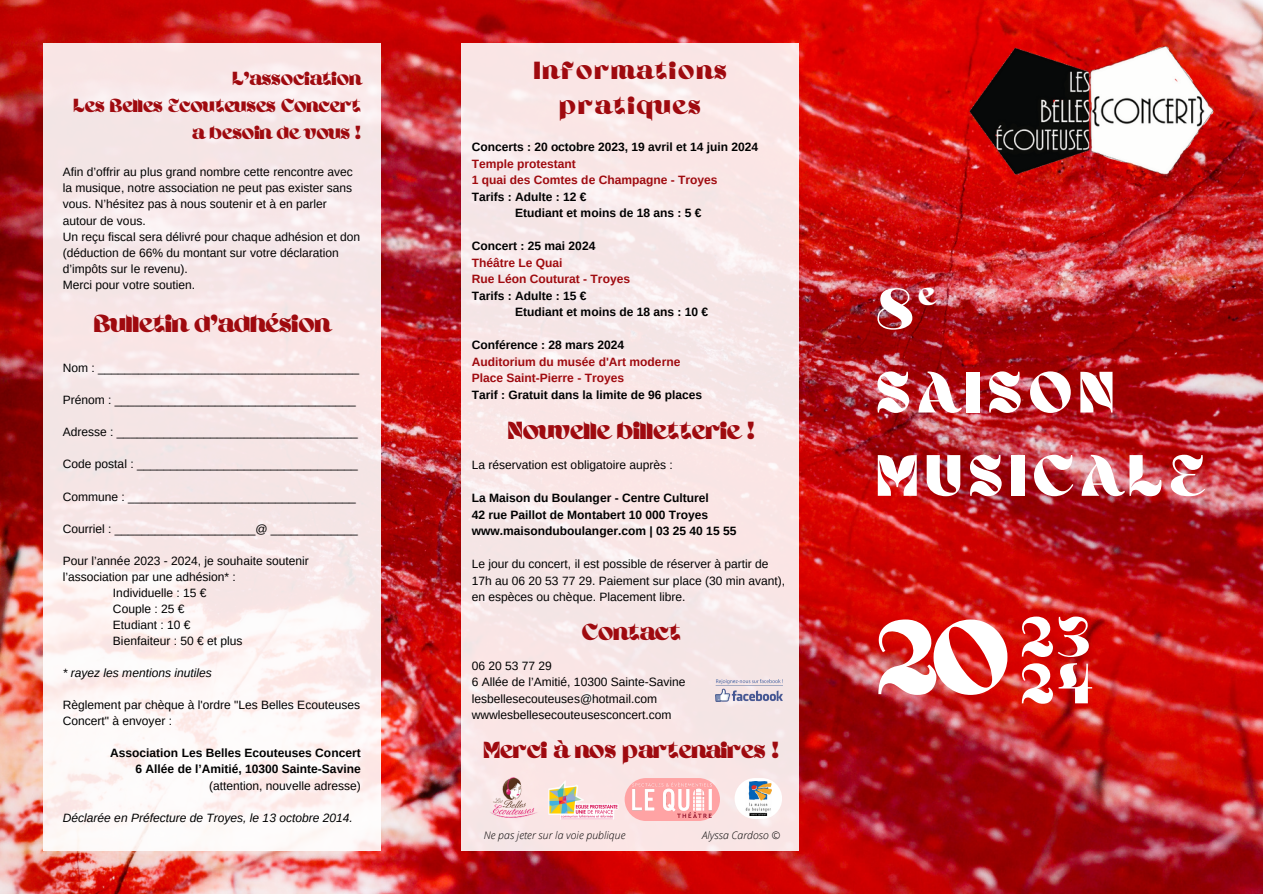
<style>
.page{position:relative;width:1263px;height:894px;background:#fff}
.page>*{position:absolute;margin:0;border:0;box-sizing:border-box;transform-origin:0 0}
.t1{font:109.05px "Ahsing";color:#fff}
.t2{font:60px/83.2px "Ahsing";letter-spacing:.12em;color:#fff}
.t3{font:58.5px "Ahsing";color:#fff}
.t4{font:31.5px "Ahsing";color:#fff}
.t5{font:25.5px "Ahsing";color:#9f0a0f}
.t6{font:25.5px/35.5px "Ahsing";letter-spacing:.085em;color:#9f0a0f;text-align:center}
.t7{font:24px "Ahsing";color:#9f0a0f}
.t8{font:19.5px "Ahsing";color:#9f0a0f}
.t9{font:12px/16px "Arimo";color:#000}
.t10{font:700 12px "Arimo";color:#000}
.t11{font:700 12px "Arimo";color:#9f0a0f}
.t12{font:italic 12px "Arimo";color:#000}
.t13{font:italic 300 10.5px "Open Sans";color:#000}
</style>
<div class="page">
<img style="left:0;top:0;width:1263px;height:893px">
<div style="left:43px;top:44px;width:338px;height:806px;background:linear-gradient(to bottom,#f5e2e4,#fdf5f4)"></div>
<div style="left:461px;top:44px;width:338px;height:806px;background:#f9e5e5"></div>
<img style="left:489px;top:777px;width:48px;height:41px">
<div style="left:625px;top:777px;width:95px;height:43px;background:#ffa3a4;border-radius:21px"></div>
<img style="left:633px;top:782px;width:78px;height:35px">
<div style="left:735px;top:777px;width:47px;height:41px;background:#fff;border-radius:20px"></div>
<img style="left:746px;top:781px;width:26px;height:34px">
<img style="left:548px;top:781px;width:70px;height:39px">
<img style="left:967px;top:44px;width:249px;height:134px">
<img style="left:715px;top:679px;width:68px;height:22px">
<p class="t8" style="left:233px;top:70px;width:130px">L’association</p>
<p class="t8" style="left:74px;top:97px;width:289px">Les Belles Ecouteuses Concert</p>
<p class="t8" style="left:192px;top:125px;width:170px">a besoin de vous !</p>
<p class="t9" style="left:63px;top:164px;width:292px">Afin d’offrir au plus grand nombre cette rencontre avec la musique, notre association ne peut pas exister sans vous. N’hésitez pas à nous soutenir et à en parler autour de vous.</p>
<p class="t9" style="left:63px;top:228px;width:299px">Un reçu fiscal sera délivré pour chaque adhésion et don (déduction de 66% du montant sur votre déclaration d’impôts sur le revenu).</p>
<p class="t9" style="left:63px;top:276px;width:134px">Merci pour votre soutien.</p>
<p class="t5" style="left:94px;top:313px;width:238px">Bulletin d’adhésion</p>
<p class="t9" style="left:63px;top:360px;width:298px">Nom : _______________________________________</p>
<p class="t9" style="left:63px;top:392px;width:294px">Prénom : ____________________________________</p>
<p class="t9" style="left:63px;top:424px;width:296px">Adresse : ____________________________________</p>
<p class="t9" style="left:63px;top:456px;width:296px">Code postal : _________________________________</p>
<p class="t9" style="left:63px;top:488px;width:294px">Commune : __________________________________</p>
<p class="t9" style="left:63px;top:520px;width:297px">Courriel : _____________________@ _____________</p>
<p class="t9" style="left:63px;top:552px;width:247px">Pour l’année 2023 - 2024, je souhaite soutenir l’association par une adhésion* :</p>
<p class="t9" style="left:113px;top:584px;width:95px">Individuelle : 15 €</p>
<p class="t9" style="left:113px;top:600px;width:73px">Couple : 25 €</p>
<p class="t9" style="left:113px;top:616px;width:79px">Etudiant : 10 €</p>
<p class="t9" style="left:113px;top:632px;width:131px">Bienfaiteur : 50 € et plus</p>
<p class="t12" style="left:63px;top:666px;width:151px">* rayez les mentions inutiles</p>
<p class="t9" style="left:63px;top:696px;width:299px">Règlement par chèque à l'ordre "Les Belles Ecouteuses<br>Concert" à envoyer :</p>
<p class="t10" style="left:110px;top:746px;width:252px">Association Les Belles Ecouteuses Concert</p>
<p class="t10" style="left:136px;top:762px;width:227px">6 Allée de l’Amitié, 10300 Sainte-Savine</p>
<p class="t9" style="left:209px;top:777px;width:153px">(attention, nouvelle adresse)</p>
<p class="t12" style="left:63px;top:810px;width:292px">Déclarée en Préfecture de Troyes, le 13 octobre 2014.</p>
<p class="t6" style="left:534px;top:54px;width:194px">Informations pratiques</p>
<p class="t10" style="left:472px;top:140px;width:288px">Concerts : 20 octobre 2023, 19 avril et 14 juin 2024</p>
<p class="t11" style="left:472px;top:157px;width:106px">Temple protestant</p>
<p class="t11" style="left:472px;top:173px;width:247px">1 quai des Comtes de Champagne - Troyes</p>
<p class="t10" style="left:472px;top:189px;width:116px">Tarifs : Adulte : 12 €</p>
<p class="t10" style="left:515px;top:206px;width:188px">Etudiant et moins de 18 ans : 5 €</p>
<p class="t10" style="left:472px;top:239px;width:125px">Concert : 25 mai 2024</p>
<p class="t11" style="left:472px;top:255px;width:92px">Théâtre Le Quai</p>
<p class="t11" style="left:472px;top:272px;width:160px">Rue Léon Couturat - Troyes</p>
<p class="t10" style="left:472px;top:288px;width:116px">Tarifs : Adulte : 15 €</p>
<p class="t10" style="left:515px;top:305px;width:195px">Etudiant et moins de 18 ans : 10 €</p>
<p class="t10" style="left:472px;top:338px;width:154px">Conférence : 28 mars 2024</p>
<p class="t11" style="left:472px;top:354px;width:210px">Auditorium du musée d'Art moderne</p>
<p class="t11" style="left:472px;top:371px;width:154px">Place Saint-Pierre - Troyes</p>
<p class="t10" style="left:472px;top:387px;width:232px">Tarif : Gratuit dans la limite de 96 places</p>
<p class="t5" style="left:508px;top:419px;width:248px">Nouvelle billetterie !</p>
<p class="t9" style="left:472px;top:457px;width:203px">La réservation est obligatoire auprès :</p>
<p class="t10" style="left:472px;top:491px;width:239px">La Maison du Boulanger - Centre Culturel</p>
<p class="t10" style="left:472px;top:507px;width:238px">42 rue Paillot de Montabert 10 000 Troyes</p>
<p class="t10" style="left:472px;top:524px;width:266px">www.maisonduboulanger.com | 03 25 40 15 55</p>
<p class="t9" style="left:472px;top:555px;width:315px;line-height:16.5px">Le jour du concert, il est possible de réserver à partir de<br>17h au 06 20 53 77 29. Paiement sur place (30 min avant), en espèces ou chèque. Placement libre.</p>
<p class="t7" style="left:582px;top:621px;width:100px">Contact</p>
<p class="t9" style="left:472px;top:657px;width:82px">06 20 53 77 29</p>
<p class="t9" style="left:472px;top:673px;width:215px">6 Allée de l’Amitié, 10300 Sainte-Savine</p>
<p class="t9" style="left:472px;top:690px;width:187px">lesbellesecouteuses@hotmail.com</p>
<p class="t9" style="left:472px;top:706px;width:201px">wwwlesbellesecouteusesconcert.com</p>
<p class="t7" style="left:484px;top:739px;width:297px">Merci à nos partenaires !</p>
<p class="t13" style="left:484px;top:828px;width:143px">Ne pas jeter sur la voie publique</p>
<p class="t13" style="left:702px;top:828px;width:80px">Alyssa Cardoso ©</p>
<p class="t4" style="left:918px;top:281px;width:18px">e</p>
<p class="t2" style="left:876px;top:272px;width:39px">8</p>
<p class="t2" style="left:876px;top:356px;width:329px">SAISON<br>MUSICALE</p>
<p class="t1" style="left:876px;top:612px;width:135px">20</p>
<p class="t3" style="left:1021px;top:612px;width:71px">23</p>
<p class="t3" style="left:1021px;top:659px;width:74px">24</p>
</div>
